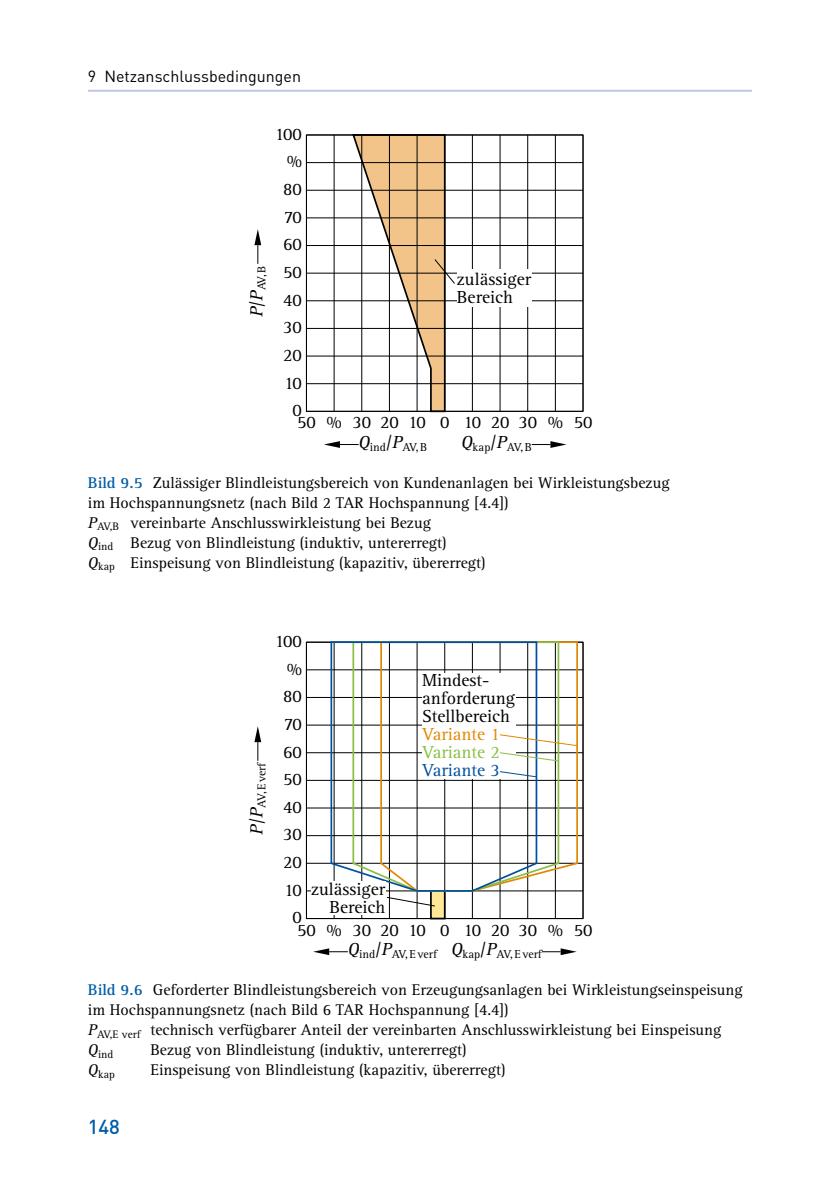
<style>
.page{position:relative;width:840px;height:1191px;background:#fff}
.page>*{position:absolute;margin:0;border:0;box-sizing:border-box;transform-origin:0 0}
.t1{font:500 20px "DIN Pro";color:#005da9}
.t2{font:18px/27.6px "Rotis Serif Pro";color:#000;text-align:justify}
.t3{font:18px "Rotis Serif Pro";color:#e18800}
.t4{font:18px "Rotis Serif Pro";color:#89be42}
.t5{font:18px "Rotis Serif Pro";color:#004f9f}
.t6{font:16px/20px "Rotis Serif Pro";color:#000}
.t7{font:16px "DIN Pro";color:#000}
.t8{font:11.8px "Rotis Serif Pro";color:#000}
.t9{font:11.2px "Rotis Serif Pro";color:#000}
.s1{font-weight:700;color:#005da9}
.s2{font-style:italic}
</style>
<div class="page">
<hr style="left:88px;top:90px;width:663px;height:2px;background:#bcc8e8">
<hr style="left:306px;top:135px;width:1px;height:276px;background:#000">
<hr style="left:333px;top:135px;width:1px;height:276px;background:#000">
<hr style="left:472px;top:135px;width:1px;height:276px;background:#000">
<hr style="left:499px;top:135px;width:1px;height:276px;background:#000">
<hr style="left:527px;top:135px;width:1px;height:276px;background:#000">
<hr style="left:554px;top:135px;width:1px;height:276px;background:#000">
<hr style="left:582px;top:135px;width:1px;height:276px;background:#000">
<hr style="left:306px;top:245px;width:276px;height:1px;background:#000">
<hr style="left:306px;top:273px;width:276px;height:1px;background:#000">
<hr style="left:306px;top:217px;width:276px;height:1px;background:#000">
<hr style="left:306px;top:190px;width:276px;height:1px;background:#000">
<hr style="left:306px;top:162px;width:276px;height:1px;background:#000">
<hr style="left:306px;top:135px;width:276px;height:1px;background:#000">
<hr style="left:306px;top:328px;width:276px;height:1px;background:#000">
<hr style="left:306px;top:356px;width:276px;height:1px;background:#000">
<hr style="left:306px;top:300px;width:276px;height:1px;background:#000">
<hr style="left:306px;top:383px;width:276px;height:1px;background:#000">
<hr style="left:306px;top:411px;width:276px;height:1px;background:#000">
<svg style="left:254px;top:229px;width:7px;height:35px"></svg>
<svg style="left:531px;top:441px;width:35px;height:7px"></svg>
<svg style="left:324px;top:441px;width:34px;height:7px"></svg>
<svg style="left:351px;top:134px;width:104px;height:279px"></svg>
<div style="left:456px;top:269px;width:75px;height:38px;background:#fff"></div>
<div style="left:430px;top:891px;width:14px;height:27px;background:#ffe897"></div>
<hr style="left:306px;top:642px;width:1px;height:276px;background:#000">
<hr style="left:333px;top:642px;width:1px;height:276px;background:#000">
<hr style="left:361px;top:642px;width:1px;height:276px;background:#000">
<hr style="left:389px;top:642px;width:1px;height:276px;background:#000">
<hr style="left:416px;top:642px;width:1px;height:276px;background:#000">
<hr style="left:472px;top:642px;width:1px;height:276px;background:#000">
<hr style="left:499px;top:642px;width:1px;height:276px;background:#000">
<hr style="left:527px;top:642px;width:1px;height:276px;background:#000">
<hr style="left:554px;top:642px;width:1px;height:276px;background:#000">
<hr style="left:582px;top:642px;width:1px;height:276px;background:#000">
<hr style="left:306px;top:752px;width:276px;height:1px;background:#000">
<hr style="left:306px;top:780px;width:276px;height:1px;background:#000">
<hr style="left:306px;top:724px;width:276px;height:1px;background:#000">
<hr style="left:306px;top:697px;width:276px;height:1px;background:#000">
<hr style="left:306px;top:669px;width:276px;height:1px;background:#000">
<hr style="left:306px;top:642px;width:276px;height:1px;background:#000">
<hr style="left:306px;top:835px;width:276px;height:1px;background:#000">
<hr style="left:306px;top:863px;width:276px;height:1px;background:#000">
<hr style="left:306px;top:807px;width:276px;height:1px;background:#000">
<hr style="left:306px;top:890px;width:276px;height:1px;background:#000">
<hr style="left:306px;top:918px;width:276px;height:1px;background:#000">
<div style="left:430px;top:890px;width:15px;height:29px;border:2px solid #000"></div>
<svg style="left:560px;top:641px;width:18px;height:251px"></svg>
<svg style="left:538px;top:641px;width:22px;height:251px"></svg>
<svg style="left:329px;top:641px;width:209px;height:251px"></svg>
<svg style="left:254px;top:726px;width:7px;height:35px"></svg>
<svg style="left:542px;top:948px;width:34px;height:7px"></svg>
<svg style="left:313px;top:948px;width:35px;height:7px"></svg>
<div style="left:311px;top:882px;width:74px;height:33px;background:#fff"></div>
<div style="left:421px;top:673px;width:94px;height:106px;background:#fff"></div>
<svg style="left:387px;top:896px;width:48px;height:10px"></svg>
<svg style="left:500px;top:771px;width:36px;height:6px"></svg>
<svg style="left:500px;top:752px;width:58px;height:9px"></svg>
<svg style="left:500px;top:734px;width:77px;height:12px"></svg>
<p class="t7" style="left:88px;top:64px;width:214px">9 Netzanschlussbedingungen</p>
<p class="t2" style="left:274px;top:120px;width:29px">100</p>
<p class="t2" style="left:287px;top:148px;width:16px">%</p>
<p class="t2" style="left:283px;top:175px;width:20px">80</p>
<p class="t2" style="left:284px;top:203px;width:19px">70</p>
<p class="t8" style="left:254px;top:317px;width:53px;rotate:-90deg"><sup>P</sup><sup>/</sup><sup>P</sup>AV, B</p>
<p class="t2" style="left:283px;top:230px;width:20px">60</p>
<p class="t2" style="left:283px;top:258px;width:20px">50</p>
<p class="t2" style="left:283px;top:286px;width:20px">40</p>
<p class="t2" style="left:283px;top:313px;width:20px">30<br>20<br>10</p>
<p class="t2" style="left:456px;top:269px;width:76px;line-height:18px">zulässiger<br>Bereich</p>
<p class="t2" style="left:292px;top:396px;width:11px">0</p>
<p class="t2" style="left:297px;top:408px;width:296px">50 % 302010 0 102030 %50</p>
<p class="t8" style="left:358px;top:440px;width:70px"><sup>Q</sup>ind<sup>/</sup><sup>P</sup>AV,B</p>
<p class="t8" style="left:461px;top:440px;width:72px"><sup>Q</sup>kap<sup>/</sup><sup>P</sup>AV,B</p>
<p class="t6" style="left:88px;top:472px;width:583px"><span class="s1">Bild 9.5</span> Zulässiger Blindleistungsbereich von Kundenanlagen bei Wirkleistungsbezug im Hochspannungsnetz (nach Bild 2 TAR Hochspannung [4.4])<br><span class="s2">P</span><sub>AV,B</sub> vereinbarte Anschlusswirkleistung bei Bezug<br><span class="s2">Q</span><sub>ind</sub> Bezug von Blindleistung (induktiv, untererregt)<br><span class="s2">Q</span><sub>kap</sub> Einspeisung von Blindleistung (kapazitiv, übererregt)</p>
<p class="t8" style="left:254px;top:834px;width:74px;rotate:-90deg"><sup>P</sup><sup>/</sup><sup>P</sup>AV,Everf</p>
<p class="t2" style="left:274px;top:627px;width:29px">100</p>
<p class="t2" style="left:287px;top:655px;width:16px">%</p>
<p class="t2" style="left:283px;top:682px;width:20px">80</p>
<p class="t2" style="left:284px;top:710px;width:19px">70</p>
<p class="t2" style="left:283px;top:737px;width:20px">60</p>
<p class="t2" style="left:283px;top:765px;width:20px">50</p>
<p class="t2" style="left:283px;top:793px;width:20px">40</p>
<p class="t2" style="left:422px;top:671px;width:95px;line-height:18px;text-align:left">Mindest&shy;anforderung<br>Stellbereich</p>
<p class="t3" style="left:422px;top:723px;width:79px">Variante 1</p>
<p class="t4" style="left:422px;top:741px;width:79px">Variante 2</p>
<p class="t5" style="left:422px;top:759px;width:79px">Variante 3</p>
<p class="t2" style="left:283px;top:820px;width:20px">30<br>20<br>10</p>
<p class="t2" style="left:311px;top:879px;width:76px;line-height:18px;text-align:right">zulässiger<br>Bereich</p>
<p class="t2" style="left:292px;top:903px;width:11px">0</p>
<p class="t2" style="left:297px;top:915px;width:130px">50 % 30 20 10</p>
<p class="t2" style="left:440px;top:915px;width:154px">0 102030 % 50</p>
<p class="t8" style="left:348px;top:947px;width:195px"><sup>Q</sup>ind<sup>/</sup><sup>P</sup>AV,Everf <sup>Q</sup>kap<sup>/</sup><sup>P</sup>AV,Everf</p>
<p class="t6" style="left:88px;top:979px;width:656px"><span class="s1">Bild 9.6</span> Geforderter Blindleistungsbereich von Erzeugungsanlagen bei Wirkleistungseinspeisung im Hochspannungsnetz (nach Bild 6 TAR Hochspannung [4.4])<br><span class="s2">P</span><sub>AV,E</sub> <sub>verf</sub> technisch verfügbarer Anteil der vereinbarten Anschlusswirkleistung bei Einspeisung</p>
<p class="t9" style="left:88px;top:1047px;width:27px"><sup>Q</sup>ind</p>
<p class="t6" style="left:150px;top:1039px;width:317px">Bezug von Blindleistung (induktiv, untererregt)</p>
<p class="t9" style="left:88px;top:1067px;width:28px"><sup>Q</sup>kap</p>
<p class="t6" style="left:150px;top:1059px;width:356px">Einspeisung von Blindleistung (kapazitiv, übererregt)</p>
<p class="t1" style="left:88px;top:1111px;width:33px">148</p>
</div>
